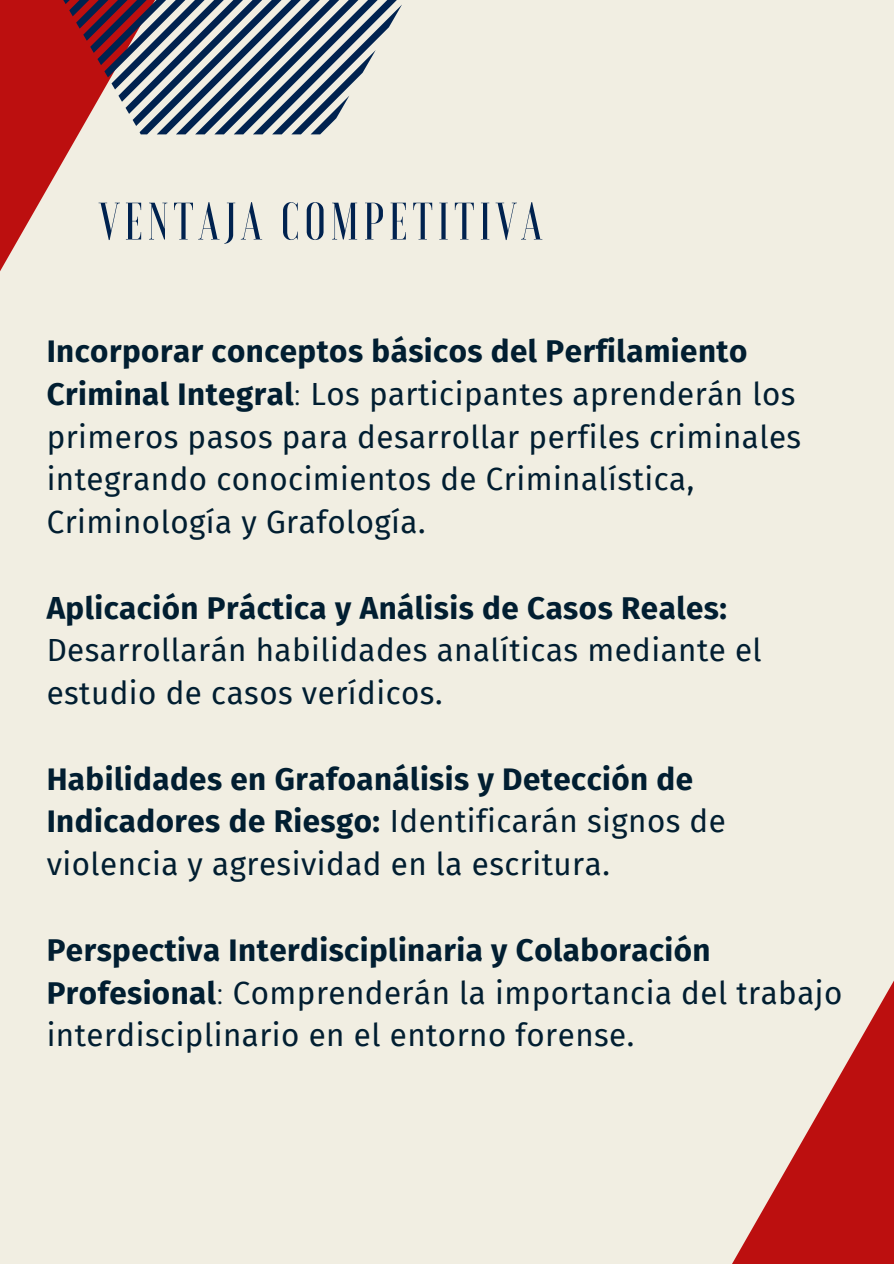
<style>
.page{position:relative;width:894px;height:1264px;background:#fff}
.page>*{position:absolute;margin:0;border:0;box-sizing:border-box;transform-origin:0 0}
.t1{font:500 52.65px "Voga";letter-spacing:.09em;color:#00224f}
.t2{font:31.35px/42.8px "Fira Sans";letter-spacing:.015em;color:#011e31}
.t3{font:700 31.35px/42.8px "Fira Sans";letter-spacing:.015em;color:#011e31}
.s1{font-weight:700}
.s2{font-weight:300}
.s3{font-weight:400}
</style>
<div class="page">
<div style="left:0;top:0;width:893px;height:1263px;background:#f1eee2"></div>
<svg style="left:0;top:0;width:300px;height:271px"></svg>
<svg style="left:48px;top:0;width:354px;height:134px"></svg>
<svg style="left:732px;top:982px;width:161px;height:281px"></svg>
<h1 class="t1" style="left:98px;top:195px;width:445px">VENTAJA COMPETITIVA</h1>
<p class="t2" style="left:47px;top:330px;width:755px"><span class="s1">Incorporar conceptos básicos del Perfilamiento Criminal Integral</span><span class="s2">:</span> Los participantes aprenderán los primeros pasos para desarrollar perfiles criminales integrando conocimientos de Criminalística, Criminología y Grafología.</p>
<p class="t2" style="left:47px;top:586px;width:716px"><span class="s1">Aplicación Práctica y Análisis de Casos Reales:<br></span>Desarrollarán habilidades analíticas mediante el estudio de casos verídicos.</p>
<p class="t3" style="left:47px;top:757px;width:680px">Habilidades en Grafoanálisis y Detección de<br>Indicadores de Riesgo: <span class="s3">Identificarán signos de violencia y agresividad en la escritura.</span></p>
<p class="t2" style="left:47px;top:928px;width:797px"><span class="s1">Perspectiva Interdisciplinaria y Colaboración<br>Profesional</span><span class="s2">:</span> Comprenderán la importancia del trabajo interdisciplinario en el entorno forense.</p>
</div>
